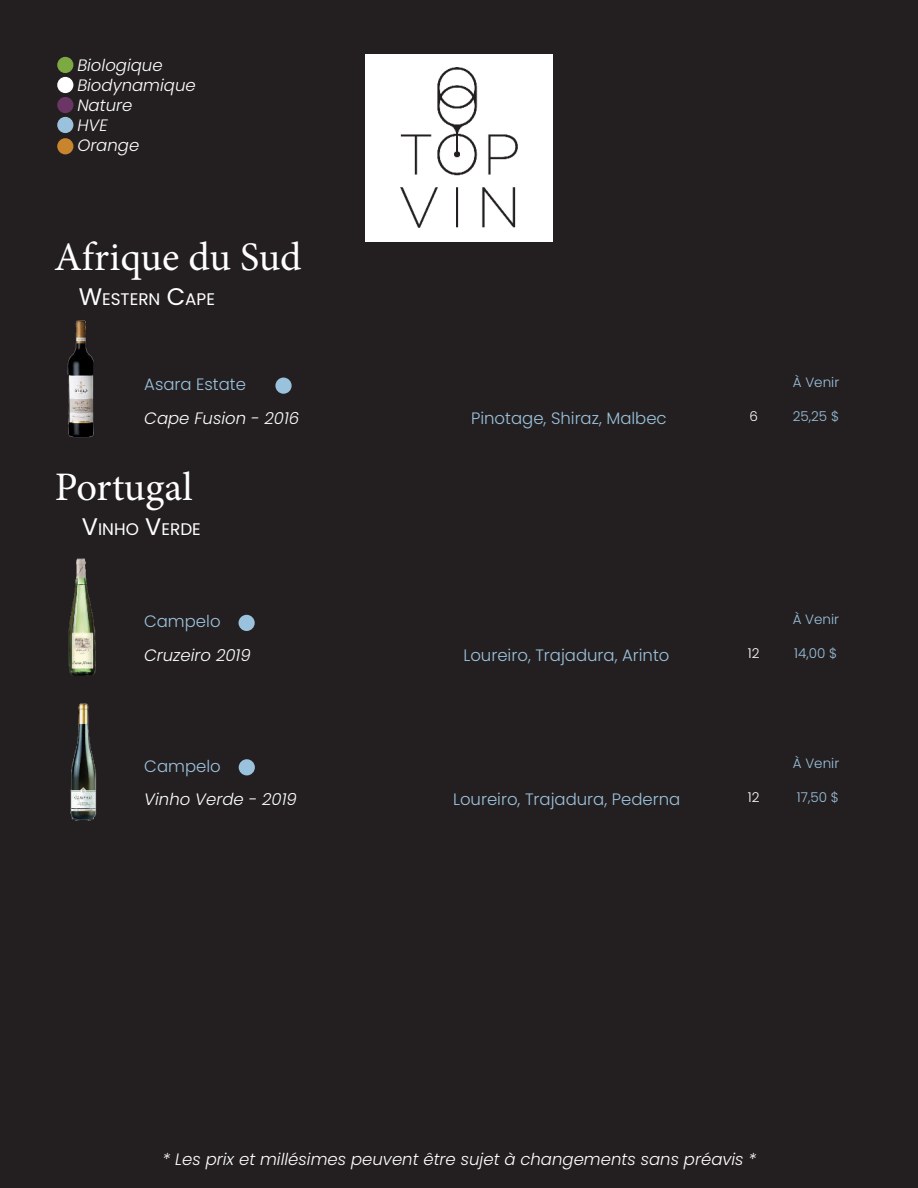
<style>
.page{position:relative;width:918px;height:1188px;background:#231f20}
.page>*{position:absolute;margin:0;border:0;box-sizing:border-box;transform-origin:0 0}
.t1{font:40.5px "Minion Pro";color:#fff}
.t2{font:16.8px "Poppins";color:#fff}
.t3{font:italic 300 16.5px/19.8px "Poppins";color:#fff}
.t4{font:300 16.5px "Poppins";color:#9bc2dd}
.t5{font:300 13.5px "Poppins";color:#9bc2dd}
.t6{font:300 13.5px "Poppins";color:#fff}
.s1{font-size:24px}
</style>
<div class="page">
<div style="left:57px;top:57px;width:16px;height:16px;background:#7ca941;border-radius:50%"></div>
<div style="left:57px;top:77px;width:16px;height:16px;background:#fff;border-radius:50%"></div>
<div style="left:57px;top:97px;width:16px;height:16px;background:#6b3666;border-radius:50%"></div>
<div style="left:57px;top:117px;width:16px;height:16px;background:#9bc2dd;border-radius:50%"></div>
<div style="left:57px;top:138px;width:16px;height:16px;background:#c8852d;border-radius:50%"></div>
<img style="left:67px;top:320px;width:27px;height:118px">
<img style="left:68px;top:558px;width:28px;height:118px">
<img style="left:70px;top:703px;width:27px;height:118px">
<img style="left:365px;top:54px;width:188px;height:187px">
<div style="left:275px;top:378px;width:17px;height:16px;background:#9bc2dd;border-radius:50%"></div>
<div style="left:239px;top:615px;width:16px;height:16px;background:#9bc2dd;border-radius:50%"></div>
<div style="left:239px;top:759px;width:16px;height:16px;background:#9bc2dd;border-radius:50%"></div>
<p class="t3" style="left:77px;top:57px;width:120px">Biologique<br>Biodynamique<br>Nature<br>HVE<br>Orange</p>
<h1 class="t1" style="left:54px;top:241px;width:249px">Afrique du Sud</h1>
<p class="t2" style="left:79px;top:289px;width:138px"><span class="s1">W</span>ESTERN <span class="s1">C</span>APE</p>
<p class="t5" style="left:793px;top:374px;width:48px">À Venir</p>
<p class="t4" style="left:144px;top:375px;width:103px">Asara Estate</p>
<p class="t3" style="left:144px;top:410px;width:157px">Cape Fusion - 2016</p>
<p class="t4" style="left:471px;top:408px;width:197px">Pinotage, Shiraz, Malbec</p>
<p class="t6" style="left:750px;top:408px;width:10px">6</p>
<p class="t5" style="left:793px;top:408px;width:48px">25,25 $</p>
<h1 class="t1" style="left:55px;top:471px;width:139px">Portugal</h1>
<p class="t2" style="left:82px;top:519px;width:120px"><span class="s1">V</span>INHO <span class="s1">V</span>ERDE</p>
<p class="t5" style="left:793px;top:611px;width:48px">À Venir</p>
<p class="t4" style="left:144px;top:612px;width:78px">Campelo</p>
<p class="t3" style="left:144px;top:647px;width:108px">Cruzeiro 2019</p>
<p class="t4" style="left:463px;top:646px;width:208px">Loureiro, Trajadura, Arinto</p>
<p class="t6" style="left:748px;top:645px;width:13px">12</p>
<p class="t5" style="left:794px;top:645px;width:44px">14,00 $</p>
<p class="t5" style="left:793px;top:756px;width:48px">À Venir</p>
<p class="t4" style="left:144px;top:756px;width:78px">Campelo</p>
<p class="t3" style="left:144px;top:791px;width:154px">Vinho Verde - 2019</p>
<p class="t4" style="left:453px;top:790px;width:229px">Loureiro, Trajadura, Pederna</p>
<p class="t6" style="left:748px;top:790px;width:13px">12</p>
<p class="t5" style="left:797px;top:790px;width:43px">17,50 $</p>
<p class="t3" style="left:163px;top:1151px;width:595px">* Les prix et millésimes peuvent être sujet à changements sans préavis *</p>
</div>
